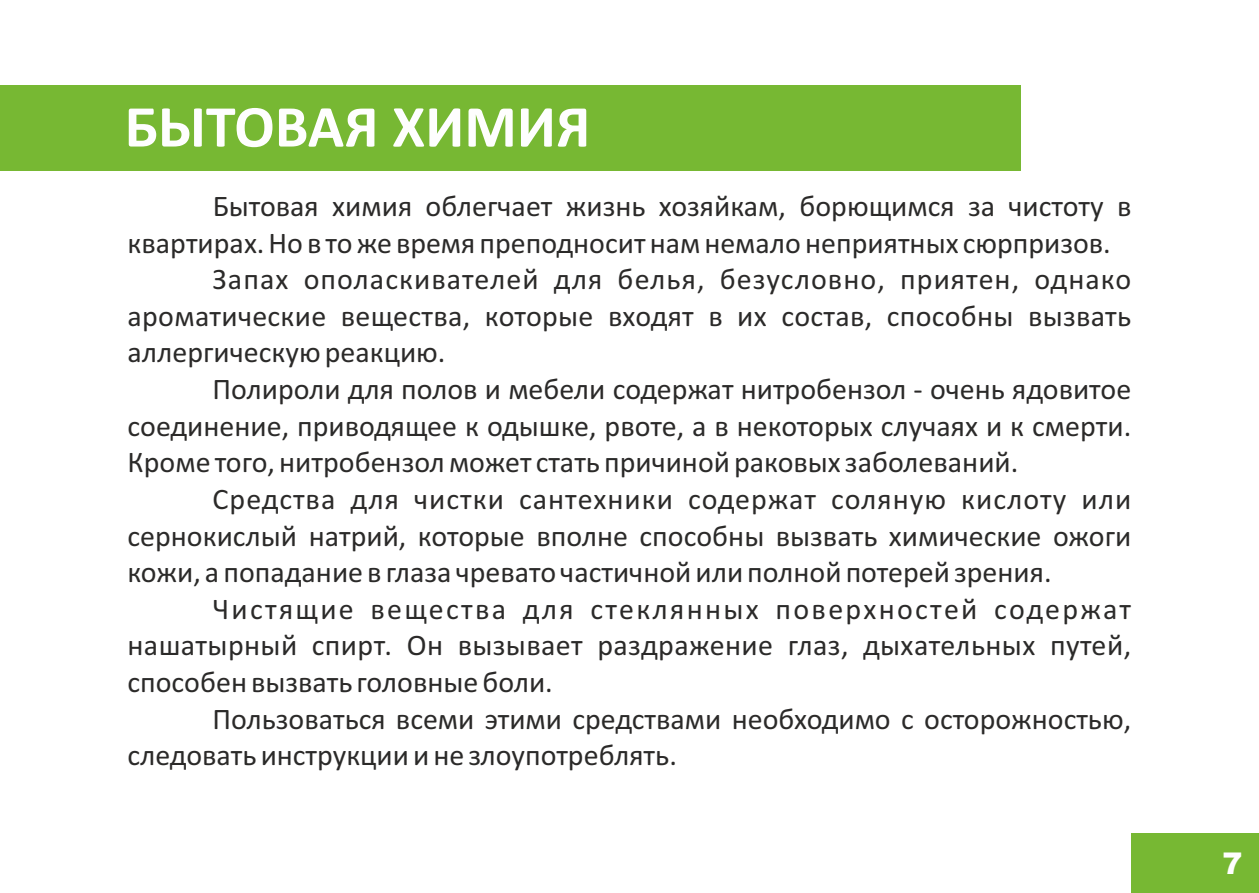
<style>
.page{position:relative;width:1259px;height:893px;background:#fff}
.page>*{position:absolute;margin:0;border:0;box-sizing:border-box;transform-origin:0 0}
.t1{font:700 60px "Calibri";color:#fefefe}
.t2{font:30px "Calibri";color:#2b2a29}
.t3{font:30px "Calibri";letter-spacing:.035em;color:#2b2a29}
.t4{font:30px "Calibri";letter-spacing:.075em;color:#2b2a29}
.t5{font:900 30px "Arial";color:#fefefe}
</style>
<div class="page">
<div style="left:1131px;top:833px;width:128px;height:60px;background:#77b833"></div>
<div style="left:0;top:85px;width:1020px;height:85px;background:#77b833"></div>
<h1 class="t1" style="left:125px;top:102px;width:467px">БЫТОВАЯ ХИМИЯ</h1>
<p class="t2" style="left:213px;top:193px;width:920px">Бытовая химия облегчает жизнь хозяйкам, борющимся за чистоту в</p>
<p class="t2" style="left:128px;top:230px;width:984px">квартирах. Но в то же время преподносит нам немало неприятных сюрпризов.</p>
<p class="t3" style="left:213px;top:267px;width:920px">Запах ополаскивателей для белья, безусловно, приятен, однако</p>
<p class="t2" style="left:128px;top:303px;width:1005px">ароматические вещества, которые входят в их состав, способны вызвать</p>
<p class="t2" style="left:127px;top:340px;width:319px">аллергическую реакцию.</p>
<p class="t2" style="left:213px;top:377px;width:920px">Полироли для полов и мебели содержат нитробензол - очень ядовитое</p>
<p class="t2" style="left:127px;top:413px;width:1005px">соединение, приводящее к одышке, рвоте, а в некоторых случаях и к смерти.</p>
<p class="t2" style="left:127px;top:450px;width:892px">Кроме того, нитробензол может стать причиной раковых заболеваний.</p>
<p class="t3" style="left:213px;top:486px;width:920px">Средства для чистки сантехники содержат соляную кислоту или</p>
<p class="t2" style="left:127px;top:523px;width:1005px">сернокислый натрий, которые вполне способны вызвать химические ожоги</p>
<p class="t2" style="left:127px;top:560px;width:925px">кожи, а попадание в глаза чревато частичной или полной потерей зрения.</p>
<p class="t4" style="left:212px;top:596px;width:920px">Чистящие вещества для стеклянных поверхностей содержат</p>
<p class="t2" style="left:127px;top:633px;width:1005px">нашатырный спирт. Он вызывает раздражение глаз, дыхательных путей,</p>
<p class="t2" style="left:127px;top:669px;width:427px">способен вызвать головные боли.</p>
<p class="t2" style="left:212px;top:706px;width:920px">Пользоваться всеми этими средствами необходимо с осторожностью,</p>
<p class="t2" style="left:127px;top:743px;width:551px">следовать инструкции и не злоупотреблять.</p>
<p class="t5" style="left:1222px;top:852px;width:22px">7</p>
</div>
